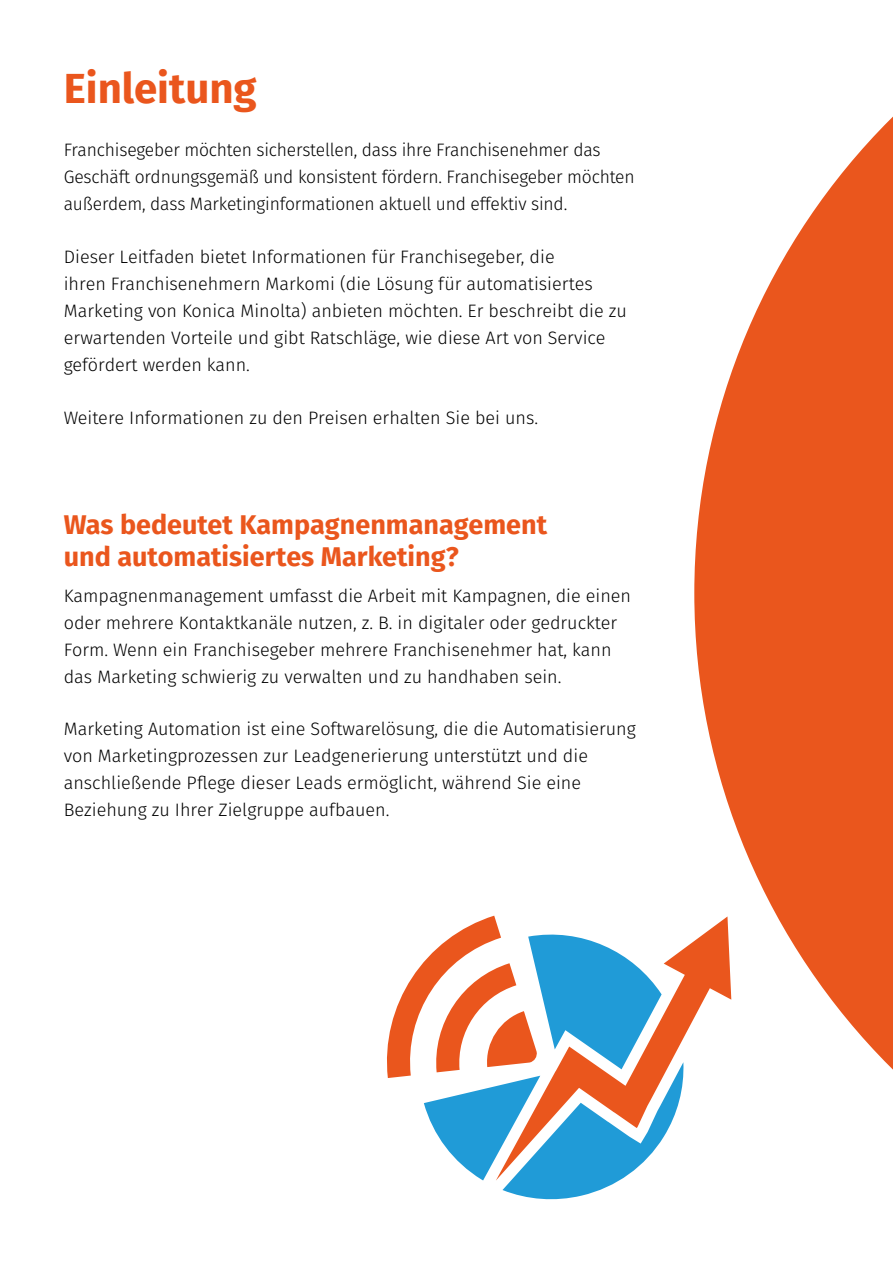
<style>
.page{position:relative;width:893px;height:1263px;background:#fff}
.page>*{position:absolute;margin:0;border:0;box-sizing:border-box;transform-origin:0 0}
.t1{font:700 42px "Fira Sans";color:#ea561d}
.t2{font:700 27px/32.4px "Fira Sans";color:#ea561d}
.t3{font:300 18px/27px "Fira Sans";color:#000}
</style>
<div class="page">
<svg style="left:694px;top:116px;width:199px;height:954px;fill:#ea561d"></svg>
<svg style="left:387px;top:916px;width:233px;height:284px"></svg>
<svg style="left:496px;top:916px;width:235px;height:264px"></svg>
<h1 class="t1" style="left:64px;top:59px;width:194px">Einleitung</h1>
<p class="t3" style="left:64px;top:138px;width:572px">Franchisegeber möchten sicherstellen, dass ihre Franchisenehmer das<br>Geschäft ordnungsgemäß und konsistent fördern. Franchisegeber möchten außerdem, dass Marketinginformationen aktuell und effektiv sind.</p>
<p class="t3" style="left:64px;top:244px;width:565px">Dieser Leitfaden bietet Informationen für Franchisegeber, die<br>ihren Franchisenehmern Markomi (die Lösung für automatisiertes Marketing von Konica Minolta) anbieten möchten. Er beschreibt die zu erwartenden Vorteile und gibt Ratschläge, wie diese Art von Service gefördert werden kann.</p>
<p class="t3" style="left:64px;top:405px;width:476px">Weitere Informationen zu den Preisen erhalten Sie bei uns.</p>
<h2 class="t2" style="left:64px;top:510px;width:485px">Was bedeutet Kampagnenmanagement und automatisiertes Marketing?</h2>
<p class="t3" style="left:64px;top:583px;width:569px">Kampagnenmanagement umfasst die Arbeit mit Kampagnen, die einen oder mehrere Kontaktkanäle nutzen, z. B. in digitaler oder gedruckter Form. Wenn ein Franchisegeber mehrere Franchisenehmer hat, kann das Marketing schwierig zu verwalten und zu handhaben sein.</p>
<p class="t3" style="left:64px;top:717px;width:573px">Marketing Automation ist eine Softwarelösung, die die Automatisierung von Marketingprozessen zur Leadgenerierung unterstützt und die anschließende Pflege dieser Leads ermöglicht, während Sie eine Beziehung zu Ihrer Zielgruppe aufbauen.</p>
</div>
